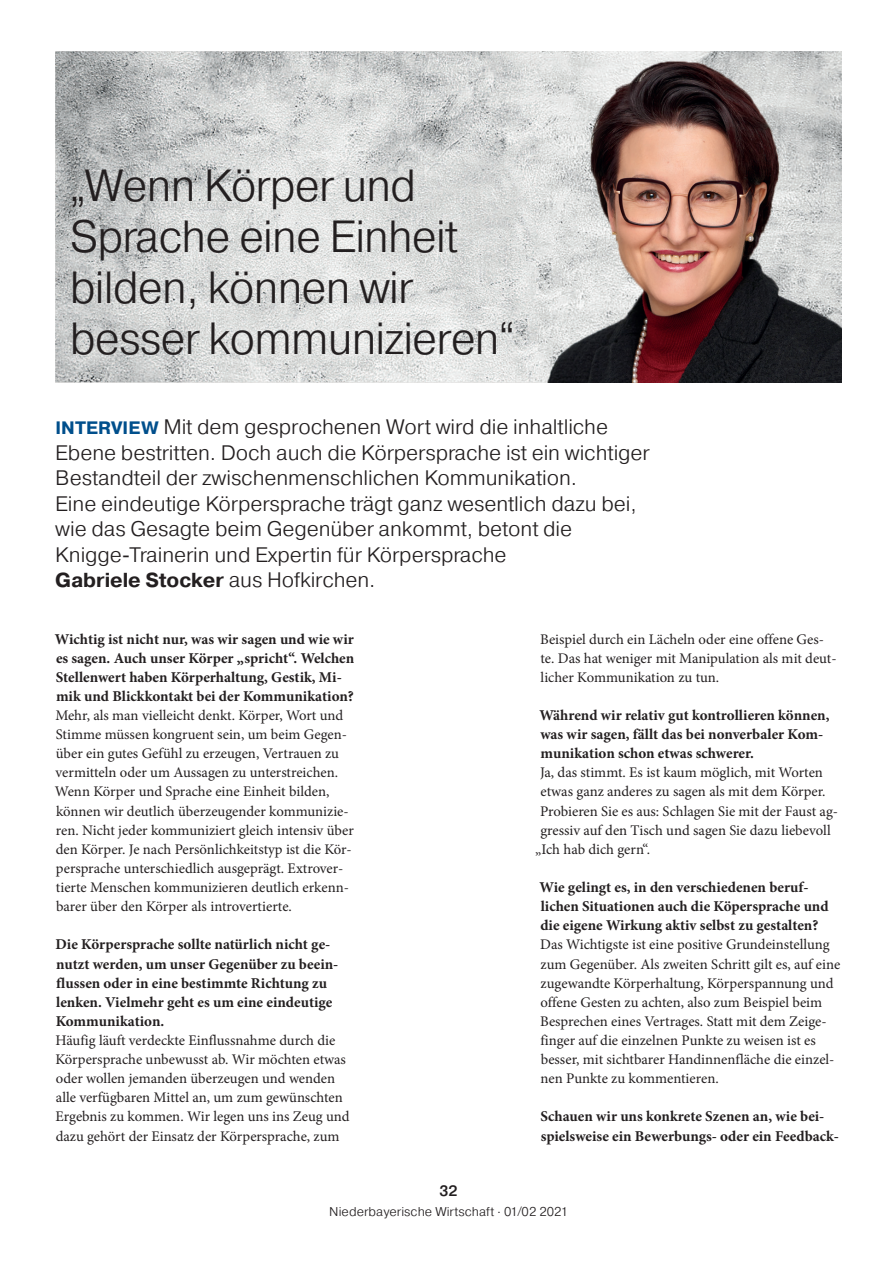
<style>
.page{position:relative;width:893px;height:1263px;background:#fff}
.page>*{position:absolute;margin:0;border:0;box-sizing:border-box;transform-origin:0 0}
.t1{font:300 45px/51px "Pragmatica";letter-spacing:-.02em;color:#231f20}
.t2{font:300 21px/25.5px "Pragmatica";letter-spacing:-.005em;color:#231f20}
.t3{font:700 20.25px "Pragmatica";letter-spacing:-.005em;color:#231f20}
.t4{font:700 15px/19px "Minion Pro";color:#231f20}
.t5{font:500 15px "Pragmatica";color:#231f20}
.t6{font:14.7px/19px "Minion Pro";color:#231f20}
.t7{font:300 12.75px "Pragmatica";letter-spacing:.005em;color:#231f20}
.s1{font-weight:700;font-size:18px;color:#004f8c}
.s2{font-weight:300;font-size:21px}
.s3{font-size:7.5px}
.s4{font-weight:400;font-size:10.65px}
</style>
<div class="page">
<img style="left:55px;top:51px;width:787px;height:331px">
<h1 class="t1" style="left:70px;top:163px;width:447px">„Wenn Körper und<br>Sprache eine Einheit bilden, können wir besser kommunizieren“</h1>
<p class="t2" style="left:55px;top:416px;width:596px"><span class="s1">INTERVIEW</span> Mit dem gesprochenen Wort wird die inhaltliche Ebene bestritten. Doch auch die Körpersprache ist ein wichtiger Bestandteil der zwischenmenschlichen Kommunikation.<br>Eine eindeutige Körpersprache trägt ganz wesentlich dazu bei, wie das Gesagte beim Gegenüber ankommt, betont die Knigge-Trainerin und Expertin für Körpersprache</p>
<h3 class="t3" style="left:55px;top:567px;width:322px">Gabriele Stocker <span class="s2">aus Hofkirchen.</span></h3>
<p class="t4" style="left:55px;top:630px;width:301px">Wichtig ist nicht nur, was wir sagen und wie wir es sagen. Auch unser Körper „spricht“. Welchen Stellenwert haben Körperhaltung, Gestik, Mi&shy;mik und Blickkontakt bei der Kommunikation?</p>
<p class="t6" style="left:55px;top:707px;width:300px">Mehr, als man vielleicht denkt. Körper, Wort und Stimme müssen kongruent sein, um beim Gegen&shy;über ein gutes Gefühl zu erzeugen, Vertrauen zu vermitteln oder um Aussagen zu unterstreichen.<br>Wenn Körper und Sprache eine Einheit bilden, können wir deutlich überzeugender kommunizie&shy;ren. Nicht jeder kommuniziert gleich intensiv über den Körper. Je nach Persönlichkeitstyp ist die Kör&shy;persprache unterschiedlich ausgeprägt. Extrover&shy;tierte Menschen kommunizieren deutlich erkenn&shy;barer über den Körper als introvertierte.</p>
<p class="t4" style="left:56px;top:936px;width:284px">Die Körpersprache sollte natürlich nicht ge&shy;nutzt werden, um unser Gegenüber zu beein&shy;flussen oder in eine bestimmte Richtung zu lenken. Vielmehr geht es um eine eindeutige Kommunikation.</p>
<p class="t6" style="left:55px;top:1032px;width:296px">Häufig läuft verdeckte Einflussnahme durch die Körpersprache unbewusst ab. Wir möchten etwas oder wollen jemanden überzeugen und wenden alle verfügbaren Mittel an, um zum gewünschten Ergebnis zu kommen. Wir legen uns ins Zeug und dazu gehört der Einsatz der Körpersprache, zum</p>
<p class="t6" style="left:540px;top:631px;width:298px">Beispiel durch ein Lächeln oder eine offene Ges&shy;te. Das hat weniger mit Manipulation als mit deut&shy;licher Kommunikation zu tun.</p>
<p class="t4" style="left:539px;top:707px;width:291px">Während wir relativ gut kontrollieren können, was wir sagen, fällt das bei nonverbaler Kom&shy;munikation schon etwas schwerer.</p>
<p class="t6" style="left:540px;top:764px;width:284px">Ja, das stimmt. Es ist kaum möglich, mit Worten</p>
<p class="t6" style="left:540px;top:783px;width:287px">etwas ganz anderes zu sagen als mit dem Körper.</p>
<p class="t6" style="left:540px;top:803px;width:300px">Probieren Sie es aus: Schlagen Sie mit der Faust ag-</p>
<p class="t6" style="left:540px;top:822px;width:292px">gressiv auf den Tisch und sagen Sie dazu liebevoll</p>
<p class="t6" style="left:535px;top:841px;width:116px">„Ich hab dich gern“.</p>
<p class="t4" style="left:539px;top:879px;width:291px">Wie gelingt es, in den verschiedenen beruf&shy;lichen Situationen auch die Köpersprache und die eigene Wirkung aktiv selbst zu gestalten?</p>
<p class="t6" style="left:540px;top:936px;width:302px">Das Wichtigste ist eine positive Grundeinstellung zum Gegenüber. Als zweiten Schritt gilt es, auf eine zugewandte Körperhaltung, Körperspannung und offene Gesten zu achten, also zum Beispiel beim Besprechen eines Vertrages. Statt mit dem Zeige&shy;finger auf die einzelnen Punkte zu weisen ist es besser, mit sichtbarer Handinnenfläche die einzel&shy;nen Punkte zu kommentieren.</p>
<p class="t4" style="left:540px;top:1108px;width:300px">Schauen wir uns konkrete Szenen an, wie bei&shy;spielsweise ein Bewerbungs- oder ein Feedback-</p>
<p class="t5" style="left:439px;top:1181px;width:19px">32</p>
<p class="t7" style="left:329px;top:1207px;width:240px">Niederbayerische Wirtschaft <span class="s3">•</span> 01<span class="s4">/</span>02 2021</p>
</div>
